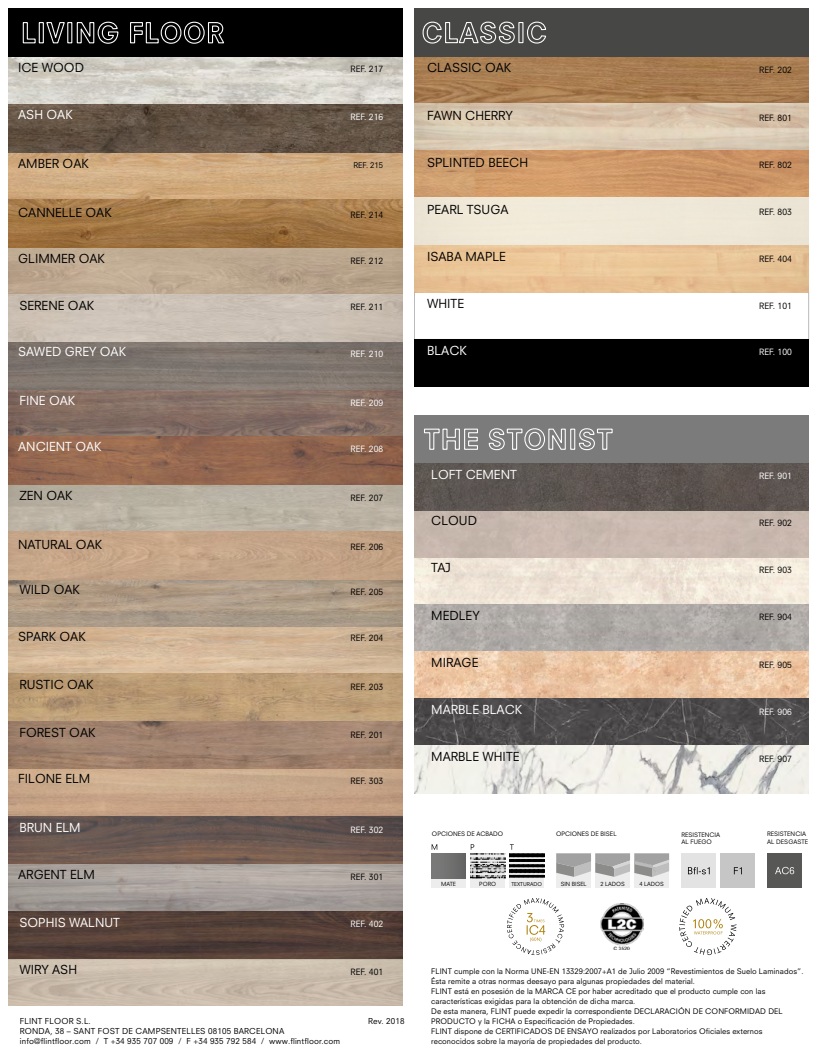
<style>
.page{position:relative;width:823px;height:1058px;background:#fff}
.page>*{position:absolute;margin:0;border:0;box-sizing:border-box;transform-origin:0 0}
.t1{font:12.1px "Neuzeit SLT Std";color:#000}
.t2{font:12.1px "Neuzeit SLT Std";color:#fff}
.t3{font:8.5px "Neuzeit SLT Std";color:#000}
.t4{font:8.5px "Neuzeit SLT Std";color:#fff}
.t5{font:8px/10px "Neuzeit SLT Std";letter-spacing:.02em;color:#000}
.t6{font:7.7px "Neuzeit SLT Std";color:#000}
.t7{font:7.5px/10px "Neuzeit SLT Std";letter-spacing:.01em;color:#000}
.t8{font:6px/7.2px "Neuzeit SLT Std";color:#000}
.t9{font:5.6px "Neuzeit SLT Std";color:#000}
.t10{font:5.2px "Neuzeit SLT Std";color:#000}
</style>
<div class="page">
<svg style="left:431px;top:844px;width:6px;height:5px"></svg>
<div style="left:766px;top:853px;width:35px;height:35px;background:#575756"></div>
<svg style="left:775px;top:866px;width:18px;height:8px"></svg>
<div style="left:431px;top:853px;width:34px;height:35px;background:#ededed"></div>
<div style="left:431px;top:853px;width:34px;height:25px;background:linear-gradient(to right,#7d7d7c,#666)"></div>
<div style="left:470px;top:853px;width:34px;height:35px;background:#ededed"></div>
<div style="left:509px;top:853px;width:35px;height:35px;background:#ededed"></div>
<svg style="left:470px;top:844px;width:74px;height:34px"></svg>
<div style="left:556px;top:853px;width:34px;height:35px;background:#ededed"></div>
<div style="left:595px;top:853px;width:34px;height:35px;background:#ededed"></div>
<div style="left:634px;top:853px;width:34px;height:35px;background:#ededed"></div>
<svg style="left:556px;top:853px;width:112px;height:23px;background:#b1b1b1"></svg>
<div style="left:681px;top:853px;width:34px;height:35px;background:#e3e3e3"></div>
<svg style="left:688px;top:867px;width:21px;height:7px"></svg>
<div style="left:720px;top:853px;width:34px;height:35px;background:#c6c6c6"></div>
<svg style="left:733px;top:867px;width:8px;height:7px"></svg>
<svg style="left:679px;top:898px;width:57px;height:57px"></svg>
<svg style="left:507px;top:898px;width:56px;height:56px"></svg>
<img style="left:600px;top:903px;width:43px;height:46px">
<img style="left:9px;top:104px;width:394px;height:901px">
<svg style="left:9px;top:57px;width:394px;height:47px;background:#d3d0c8"></svg>
<div style="left:9px;top:9px;width:394px;height:48px;background:#000"></div>
<svg style="left:22px;top:21px;width:203px;height:23px"></svg>
<div style="left:414px;top:292px;width:394px;height:47px;background:#fff;border:1px solid #bababa"></div>
<img style="left:414px;top:57px;width:394px;height:235px">
<div style="left:414px;top:339px;width:394px;height:47px;background:#000"></div>
<div style="left:414px;top:9px;width:394px;height:48px;background:#474746"></div>
<svg style="left:422px;top:21px;width:124px;height:23px"></svg>
<div style="left:414px;top:415px;width:394px;height:48px;background:#7c7b7b"></div>
<svg style="left:424px;top:428px;width:188px;height:22px"></svg>
<img style="left:414px;top:463px;width:394px;height:330px">
<h1 class="t1" style="left:18px;top:60px;width:67px">ICE WOOD</h1>
<p class="t3" style="left:350px;top:64px;width:34px">REF. 217</p>
<h1 class="t2" style="left:18px;top:107px;width:56px">ASH OAK</h1>
<p class="t4" style="left:350px;top:112px;width:34px">REF. 216</p>
<h1 class="t1" style="left:18px;top:156px;width:72px">AMBER OAK</h1>
<p class="t6" style="left:353px;top:160px;width:31px">REF. 215</p>
<h1 class="t1" style="left:18px;top:205px;width:95px">CANNELLE OAK</h1>
<p class="t3" style="left:350px;top:210px;width:34px">REF. 214</p>
<h1 class="t1" style="left:18px;top:251px;width:88px">GLIMMER OAK</h1>
<p class="t3" style="left:350px;top:256px;width:34px">REF. 212</p>
<h1 class="t1" style="left:19px;top:297px;width:76px">SERENE OAK</h1>
<p class="t3" style="left:350px;top:302px;width:34px">REF. 211</p>
<h1 class="t2" style="left:18px;top:344px;width:109px">SAWED GREY OAK</h1>
<p class="t4" style="left:350px;top:349px;width:34px">REF. 210</p>
<h1 class="t2" style="left:19px;top:393px;width:57px">FINE OAK</h1>
<p class="t4" style="left:350px;top:397px;width:34px">REF. 209</p>
<h1 class="t2" style="left:18px;top:439px;width:85px">ANCIENT OAK</h1>
<p class="t4" style="left:350px;top:444px;width:34px">REF. 208</p>
<h1 class="t1" style="left:19px;top:488px;width:55px">ZEN OAK</h1>
<p class="t3" style="left:350px;top:492px;width:34px">REF. 207</p>
<h1 class="t1" style="left:18px;top:537px;width:85px">NATURAL OAK</h1>
<p class="t3" style="left:350px;top:541px;width:34px">REF. 206</p>
<h1 class="t1" style="left:19px;top:581px;width:62px">WILD OAK</h1>
<p class="t3" style="left:350px;top:586px;width:34px">REF. 205</p>
<h1 class="t1" style="left:18px;top:628px;width:69px">SPARK OAK</h1>
<p class="t3" style="left:350px;top:633px;width:34px">REF. 204</p>
<h1 class="t1" style="left:19px;top:677px;width:75px">RUSTIC OAK</h1>
<p class="t3" style="left:350px;top:681px;width:34px">REF. 203</p>
<h1 class="t1" style="left:19px;top:724px;width:78px">FOREST OAK</h1>
<p class="t3" style="left:350px;top:729px;width:34px">REF. 201</p>
<h1 class="t1" style="left:18px;top:771px;width:73px">FILONE ELM</h1>
<p class="t3" style="left:350px;top:775px;width:34px">REF. 303</p>
<h1 class="t2" style="left:19px;top:819px;width:63px">BRUN ELM</h1>
<p class="t4" style="left:350px;top:824px;width:34px">REF. 302</p>
<h1 class="t1" style="left:18px;top:866px;width:78px">ARGENT ELM</h1>
<p class="t3" style="left:350px;top:871px;width:34px">REF. 301</p>
<h1 class="t2" style="left:19px;top:914px;width:102px">SOPHIS WALNUT</h1>
<p class="t4" style="left:350px;top:919px;width:34px">REF. 402</p>
<h1 class="t1" style="left:19px;top:961px;width:59px">WIRY ASH</h1>
<p class="t3" style="left:350px;top:966px;width:34px">REF. 401</p>
<p class="t5" style="left:20px;top:1015px;width:72px">FLINT FLOOR S.L.</p>
<p class="t5" style="left:368px;top:1015px;width:38px">Rev. 2018</p>
<p class="t5" style="left:20px;top:1025px;width:322px">RONDA, 38 – SANT FOST DE CAMPSENTELLES 08105 BARCELONA info@flintfloor.com / T +34 935 707 009 / F +34 935 792 584 / www.flintfloor.com</p>
<h1 class="t1" style="left:427px;top:61px;width:86px">CLASSIC OAK</h1>
<p class="t3" style="left:758px;top:65px;width:34px">REF. 202</p>
<h1 class="t1" style="left:427px;top:109px;width:87px">FAWN CHERRY</h1>
<p class="t3" style="left:758px;top:113px;width:34px">REF. 801</p>
<h1 class="t1" style="left:427px;top:155px;width:102px">SPLINTED BEECH</h1>
<p class="t3" style="left:758px;top:160px;width:34px">REF. 802</p>
<h1 class="t1" style="left:427px;top:202px;width:83px">PEARL TSUGA</h1>
<p class="t3" style="left:758px;top:207px;width:34px">REF. 803</p>
<h1 class="t1" style="left:427px;top:249px;width:80px">ISABA MAPLE</h1>
<p class="t3" style="left:758px;top:254px;width:34px">REF. 404</p>
<h1 class="t1" style="left:427px;top:296px;width:38px">WHITE</h1>
<p class="t3" style="left:758px;top:300px;width:34px">REF. 101</p>
<h1 class="t2" style="left:427px;top:343px;width:41px">BLACK</h1>
<p class="t4" style="left:758px;top:347px;width:34px">REF. 100</p>
<h1 class="t2" style="left:431px;top:467px;width:87px">LOFT CEMENT</h1>
<p class="t4" style="left:758px;top:470px;width:34px">REF. 901</p>
<h1 class="t1" style="left:431px;top:513px;width:47px">CLOUD</h1>
<p class="t3" style="left:758px;top:518px;width:34px">REF. 902</p>
<h1 class="t1" style="left:431px;top:560px;width:21px">TAJ</h1>
<p class="t3" style="left:758px;top:564px;width:34px">REF. 903</p>
<h1 class="t1" style="left:431px;top:607px;width:50px">MEDLEY</h1>
<p class="t3" style="left:758px;top:612px;width:34px">REF. 904</p>
<h1 class="t1" style="left:431px;top:655px;width:49px">MIRAGE</h1>
<p class="t3" style="left:758px;top:659px;width:34px">REF. 905</p>
<h1 class="t2" style="left:431px;top:702px;width:92px">MARBLE BLACK</h1>
<p class="t4" style="left:758px;top:706px;width:34px">REF. 906</p>
<h1 class="t1" style="left:431px;top:749px;width:90px">MARBLE WHITE</h1>
<p class="t3" style="left:758px;top:753px;width:34px">REF. 907</p>
<p class="t8" style="left:431px;top:830px;width:73px">OPCIONES DE ACBADO</p>
<p class="t8" style="left:556px;top:830px;width:62px">OPCIONES DE BISEL</p>
<p class="t8" style="left:681px;top:830px;width:40px">RESISTENCIA<br>AL FUEGO</p>
<p class="t8" style="left:766px;top:830px;width:42px">RESISTENCIA<br>AL DESGASTE</p>
<p class="t9" style="left:441px;top:880px;width:16px">MATE</p>
<p class="t9" style="left:479px;top:880px;width:18px">PORO</p>
<p class="t10" style="left:511px;top:880px;width:32px">TEXTURADO</p>
<p class="t9" style="left:560px;top:880px;width:27px">SIN BISEL</p>
<p class="t9" style="left:600px;top:880px;width:26px">2 LADOS</p>
<p class="t9" style="left:639px;top:880px;width:26px">4 LADOS</p>
<p class="t7" style="left:431px;top:965px;width:373px">FLINT cumple con la Norma UNE-EN 13329:2007+A1 de Julio 2009 “Revestimientos de Suelo Laminados”.<br>Ésta remite a otras normas deesayo para algunas propiedades del material.<br>FLINT está en posesión de la MARCA CE por haber acreditado que el producto cumple con las características exigidas para la obtención de dicha marca.<br>De esta manera, FLINT puede expedir la correspondiente DECLARACIÓN DE CONFORMIDAD DEL PRODUCTO y la FICHA o Especificación de Propiedades.<br>FLINT dispone de CERTIFICADOS DE ENSAYO realizados por Laboratorios Oficiales externos reconocidos sobre la mayoría de propiedades del producto.</p>
</div>
